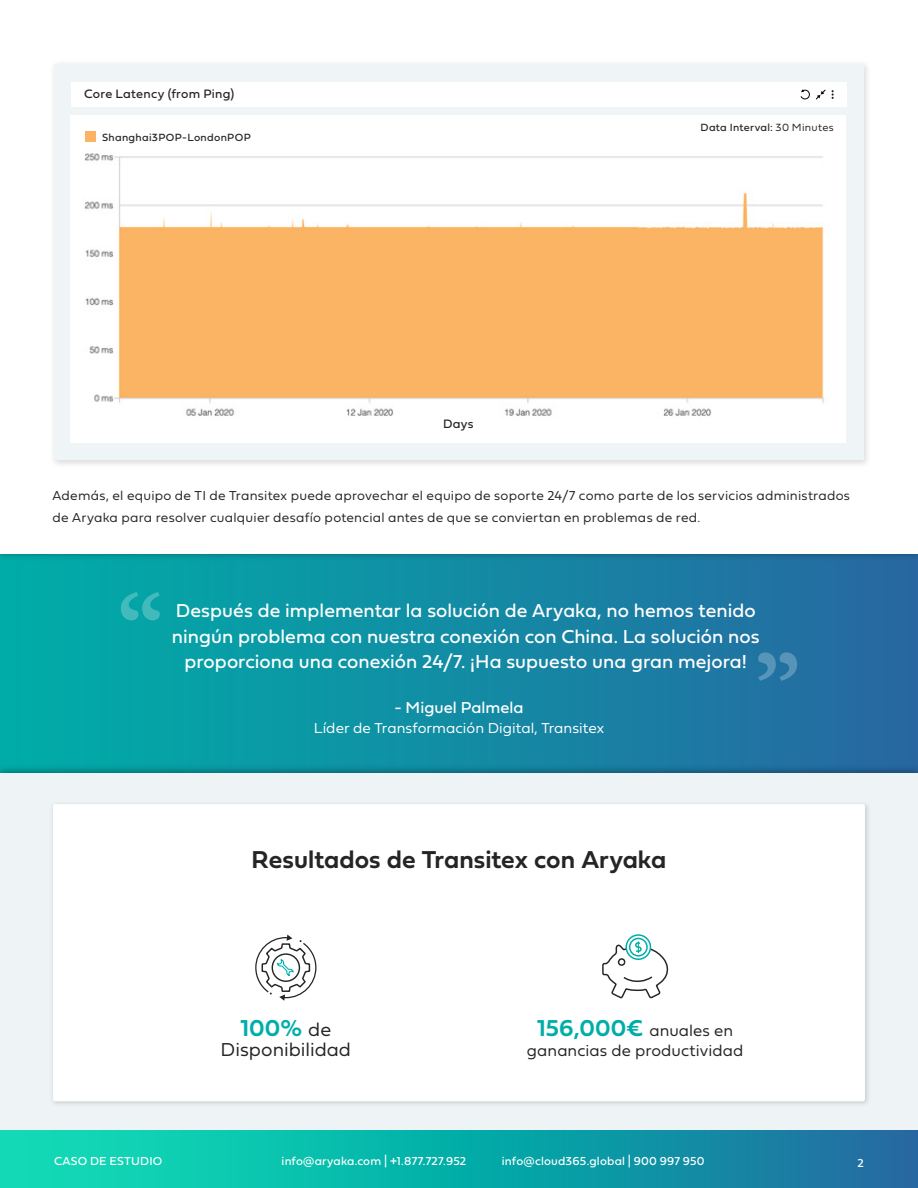
<style>
.page{position:relative;width:918px;height:1188px;background:#fff}
.page>*{position:absolute;margin:0;border:0;box-sizing:border-box;transform-origin:0 0}
.t1{font:25.5px "Fieldwork Geo Demibold";color:#252525}
.t2{font:24px "Fieldwork Geo Demibold";color:#00aea9}
.t3{font:19.5px/25.5px "Fieldwork Geo Regular";letter-spacing:.005em;color:#fff;text-align:center}
.t4{font:19.5px "Fieldwork Geo Light";color:#252525}
.t5{font:16.5px/19.5px "Fieldwork Geo Light";letter-spacing:.005em;color:#252525;text-align:center}
.t6{font:16.5px "Fieldwork Geo Regular";letter-spacing:.005em;color:#fff}
.t7{font:15px "Fieldwork Geo Light";color:#fff}
.t8{font:13.5px/22.5px "Fieldwork Geo Light";letter-spacing:.02em;color:#252525}
.t9{font:12.75px "Fieldwork Geo Regular";letter-spacing:.02em;color:#252525}
.t10{font:12px "Fieldwork Geo Regular";letter-spacing:.015em;color:#fff}
.t11{font:10.95px "Fieldwork Geo Regular";letter-spacing:.03em;color:#252525}
.s1{font-family:"Fieldwork Geo Light"}
.s2{font-family:"Fieldwork Geo Light";font-size:19.5px;color:#252525}
.s3{font-family:"Fieldwork Geo Demibold";font-size:24px;color:#00aea9}
</style>
<div class="page">
<div style="left:0;top:551px;width:918px;height:226px;background:linear-gradient(to right,#00afa7,#2768a1)"></div>
<img style="left:0;top:718px;width:918px;height:55px">
<div style="left:0;top:773px;width:918px;height:415px;background:#eef3f5"></div>
<img style="left:0;top:554px;width:918px;height:54px">
<div style="left:0;top:0;width:918px;height:554px;background:#fff"></div>
<svg style="left:0;top:1130px;width:918px;height:58px;background:#0ea9aa"></svg>
<div style="left:53px;top:804px;width:812px;height:297px;background:#fff;border-radius:2px"></div>
<svg style="left:121px;top:592px;width:39px;height:28px"></svg>
<svg style="left:758px;top:652px;width:39px;height:29px"></svg>
<div style="left:54px;top:64px;width:810px;height:396px;background:#eff4f6"></div>
<div style="left:70px;top:115px;width:776px;height:328px;background:#fff"></div>
<div style="left:71px;top:82px;width:775px;height:25px;background:#fff"></div>
<svg style="left:800px;top:89px;width:26px;height:11px"></svg>
<svg style="left:832px;top:90px;width:2px;height:9px"></svg>
<img style="left:84px;top:153px;width:740px;height:263px">
<div style="left:86px;top:131px;width:10px;height:11px;background:#fbb463"></div>
<svg style="left:255px;top:935px;width:62px;height:66px"></svg>
<div style="left:272px;top:953px;width:28px;height:29px;border:1px solid #252525;border-radius:50%"></div>
<div style="left:629px;top:938px;width:19px;height:19px;border:2px solid #00aea9;border-radius:50%"></div>
<div style="left:626px;top:934px;width:25px;height:26px;border:2px solid #00aea9;border-radius:50%"></div>
<svg style="left:602px;top:940px;width:66px;height:59px"></svg>
<p class="t9" style="left:84px;top:84px;width:152px">Core Latency (from Ping)</p>
<p class="t11" style="left:102px;top:128px;width:150px">Shanghai3POP-LondonPOP</p>
<p class="t9" style="left:443px;top:414px;width:32px">Days</p>
<p class="t11" style="left:701px;top:119px;width:135px">Data Interval: <span class="s1">30 Minutes</span></p>
<p class="t8" style="left:52px;top:483px;width:799px">Además, el equipo de TI de Transitex puede aprovechar el equipo de soporte 24/7 como parte de los servicios administrados de Aryaka para resolver cualquier desafío potencial antes de que se conviertan en problemas de red.</p>
<h3 class="t3" style="left:172px;top:597px;width:589px">Después de implementar la solución de Aryaka, no hemos tenido ningún problema con nuestra conexión con China. La solución nos proporciona una conexión 24/7. ¡Ha supuesto una gran mejora!</h3>
<p class="t6" style="left:394px;top:695px;width:131px">- Miguel Palmela</p>
<p class="t7" style="left:314px;top:716px;width:292px">Líder de Transformación Digital, Transitex</p>
<h1 class="t1" style="left:252px;top:839px;width:416px">Resultados de Transitex con Aryaka</h1>
<h2 class="t2" style="left:240px;top:1009px;width:92px">100% <span class="s2">de</span></h2>
<h3 class="t4" style="left:221px;top:1034px;width:132px">Disponibilidad</h3>
<p class="t5" style="left:527px;top:1020px;width:218px"><span class="s3">156,000€</span> anuales en ganancias de productividad</p>
<p class="t10" style="left:282px;top:1152px;width:186px">info@aryaka.com | +1.877.727.952</p>
<p class="t10" style="left:502px;top:1152px;width:204px">info@cloud365.global | 900 997 950</p>
<p class="t10" style="left:54px;top:1152px;width:110px">CASO DE ESTUDIO</p>
<p class="t10" style="left:858px;top:1153px;width:8px">2</p>
</div>
